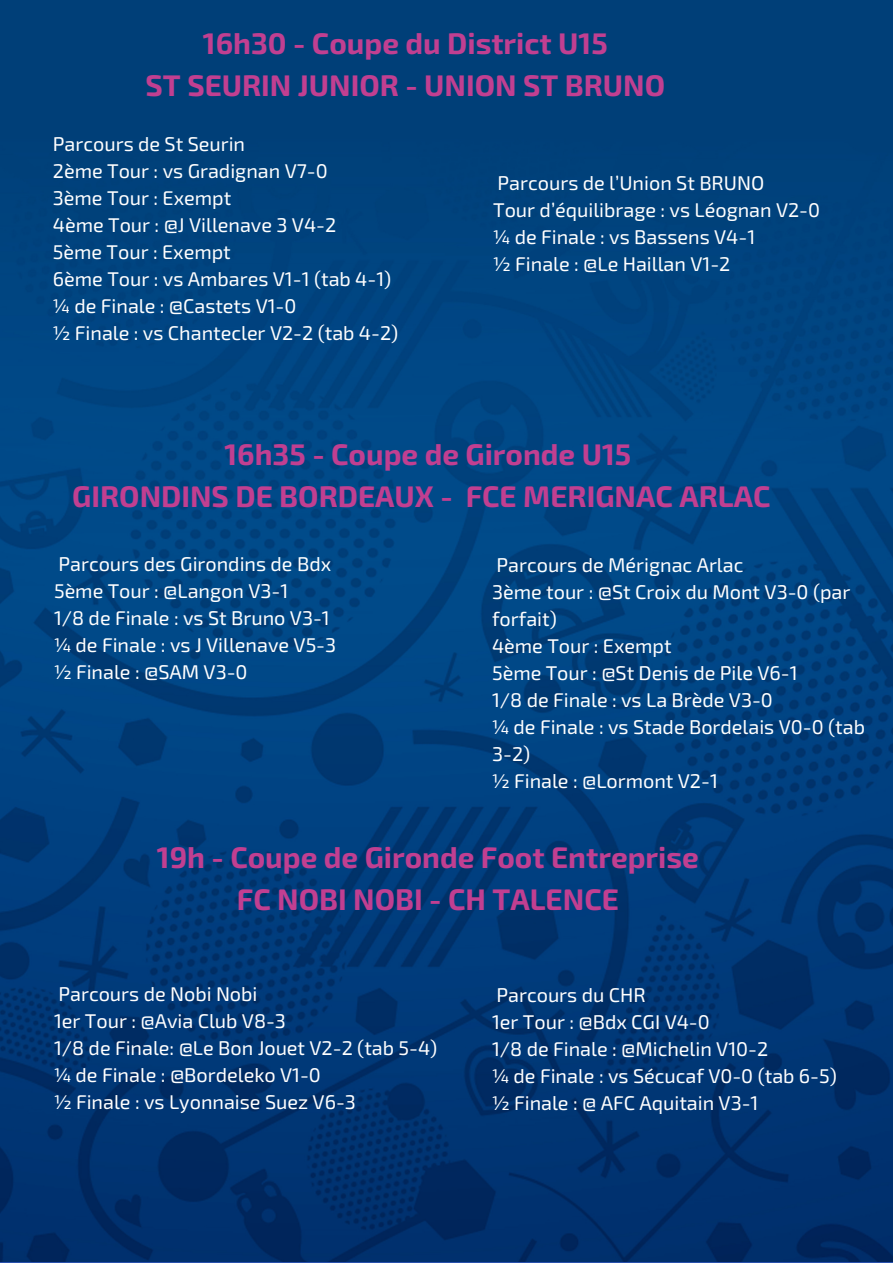
<style>
.page{position:relative;width:893px;height:1263px;background:#fff}
.page>*{position:absolute;margin:0;border:0;box-sizing:border-box;transform-origin:0 0}
.t1{font:700 92.7px "Exo 2";color:#c13f91}
.t2{font:700 29.85px/41.7px "Exo 2";color:#c13f91;text-align:center}
.t3{font:19.8px/27px "Exo 2";color:#fff}
</style>
<div class="page">
<img style="left:0;top:0;width:893px;height:1261px">
<h2 class="t2" style="left:146px;top:21px;width:521px">16h30 - Coupe du District U15<br>ST SEURIN JUNIOR - UNION ST BRUNO</h2>
<h1 class="t1" style="left:45px;top:9px;width:808px">CAHIER DE PRESSE</h1>
<p class="t3" style="left:53px;top:129px;width:347px">Parcours de St Seurin<br>2ème Tour : vs Gradignan V7-0<br>3ème Tour : Exempt<br>4ème Tour : @J Villenave 3 V4-2<br>5ème Tour : Exempt<br>6ème Tour : vs Ambares V1-1 (tab 4-1) ¼ de Finale : @Castets V1-0<br>½ Finale : vs Chantecler V2-2 (tab 4-2)</p>
<p class="t3" style="left:493px;top:169px;width:328px">Parcours de l’Union St BRUNO<br>Tour d’équilibrage : vs Léognan V2-0 ¼ de Finale : vs Bassens V4-1<br>½ Finale : @Le Haillan V1-2</p>
<h2 class="t2" style="left:72px;top:432px;width:700px">16h35 - Coupe de Gironde U15<br>GIRONDINS DE BORDEAUX - FCE MERIGNAC ARLAC</h2>
<p class="t3" style="left:54px;top:549px;width:284px">Parcours des Girondins de Bdx<br>5ème Tour : @Langon V3-1<br>1/8 de Finale : vs St Bruno V3-1 ¼ de Finale : vs J Villenave V5-3 ½ Finale : @SAM V3-0</p>
<p class="t3" style="left:492px;top:551px;width:374px">Parcours de Mérignac Arlac<br>3ème tour : @St Croix du Mont V3-0 (par forfait)<br>4ème Tour : Exempt<br>5ème Tour : @St Denis de Pile V6-1<br>1/8 de Finale : vs La Brède V3-0<br>¼ de Finale : vs Stade Bordelais V0-0 (tab<br>3-2)<br>½ Finale : @Lormont V2-1</p>
<h2 class="t2" style="left:157px;top:835px;width:543px">19h - Coupe de Gironde Foot Entreprise<br>FC NOBI NOBI - CH TALENCE</h2>
<p class="t3" style="left:54px;top:980px;width:385px">Parcours de Nobi Nobi<br>1er Tour : @Avia Club V8-3<br>1/8 de Finale: @Le Bon Jouet V2-2 (tab 5-4) ¼ de Finale : @Bordeleko V1-0<br>½ Finale : vs Lyonnaise Suez V6-3</p>
<p class="t3" style="left:492px;top:981px;width:346px">Parcours du CHR<br>1er Tour : @Bdx CGI V4-0<br>1/8 de Finale : @Michelin V10-2<br>¼ de Finale : vs Sécucaf V0-0 (tab 6-5) ½ Finale : @ AFC Aquitain V3-1</p>
</div>
